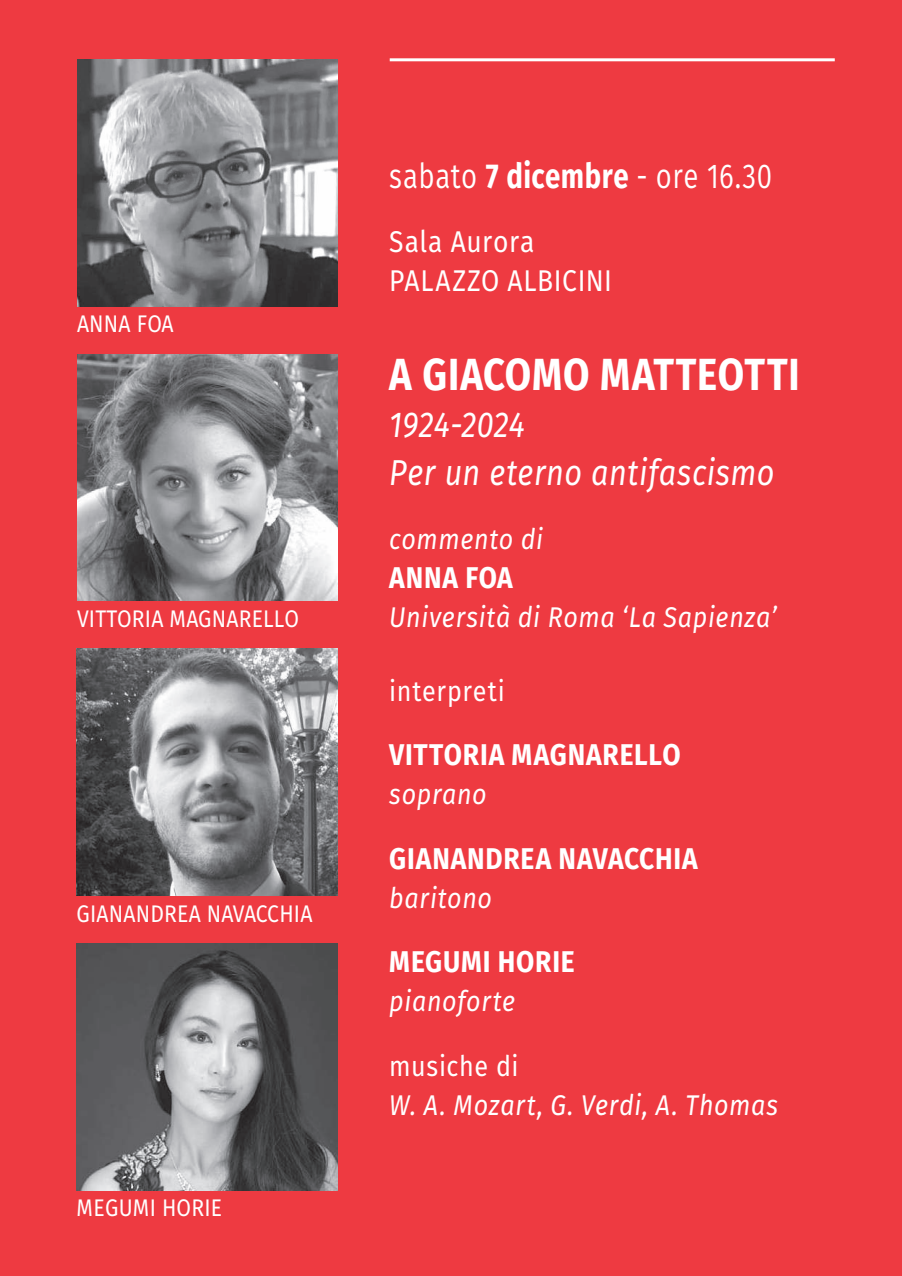
<style>
.page{position:relative;width:902px;height:1276px;background:#fff}
.page>*{position:absolute;margin:0;border:0;box-sizing:border-box;transform-origin:0 0}
.t1{font:700 45px "Fira Sans";letter-spacing:.02em;color:#fff;scale:.85 1}
.t2{font:italic 36px/47.4px "Fira Sans";letter-spacing:.015em;color:#fff;scale:.85 1}
.t3{font:34.5px "Fira Sans";letter-spacing:.02em;color:#fff;scale:.8 1}
.t4{font:700 30px "Fira Sans";letter-spacing:.03em;color:#fff;scale:.88 1}
.t5{font:30px/39px "Fira Sans";letter-spacing:.025em;color:#fff;scale:.88 1}
.t6{font:italic 28.5px "Fira Sans";letter-spacing:.025em;color:#fff;scale:.88 1}
.t7{font:28.5px "Fira Sans";letter-spacing:.025em;color:#fff;scale:.88 1}
.t8{font:24px "Fira Sans";letter-spacing:.01em;color:#fff;scale:.88 1}
.s1{font-weight:700}
</style>
<div class="page">
<div style="left:0;top:0;width:901px;height:1275px;background:#ee3a41"></div>
<hr style="left:389px;top:58px;width:445px;height:3px;background:#fff">
<img style="left:77px;top:354px;width:261px;height:247px">
<img style="left:77px;top:60px;width:261px;height:247px">
<img style="left:77px;top:649px;width:260px;height:246px">
<img style="left:77px;top:944px;width:260px;height:246px">
<p class="t8" style="left:77px;top:306px;width:111px">ANNA FOA</p>
<p class="t8" style="left:77px;top:600px;width:254px">VITTORIA MAGNARELLO</p>
<p class="t8" style="left:77px;top:895px;width:269px">GIANANDREA NAVACCHIA</p>
<p class="t8" style="left:77px;top:1189px;width:167px">MEGUMI HORIE</p>
<p class="t3" style="left:389px;top:150px;width:480px">sabato <span class="s1">7 dicembre</span> - ore 16.30</p>
<p class="t5" style="left:389px;top:221px;width:254px">Sala Aurora<br>PALAZZO ALBICINI</p>
<h1 class="t1" style="left:389px;top:336px;width:484px">A GIACOMO MATTEOTTI</h1>
<p class="t2" style="left:389px;top:400px;width:454px">1924-2024<br>Per un eterno antifascismo</p>
<p class="t6" style="left:389px;top:518px;width:176px">commento di</p>
<p class="t4" style="left:389px;top:553px;width:142px">ANNA FOA</p>
<p class="t6" style="left:389px;top:596px;width:441px">Università di Roma ‘La Sapienza’</p>
<p class="t7" style="left:389px;top:669px;width:133px">interpreti</p>
<p class="t4" style="left:389px;top:729px;width:332px">VITTORIA MAGNARELLO</p>
<p class="t6" style="left:389px;top:772px;width:112px">soprano</p>
<p class="t4" style="left:389px;top:833px;width:352px">GIANANDREA NAVACCHIA</p>
<p class="t6" style="left:389px;top:876px;width:118px">baritono</p>
<p class="t4" style="left:389px;top:936px;width:212px">MEGUMI HORIE</p>
<p class="t6" style="left:389px;top:979px;width:145px">pianoforte</p>
<p class="t7" style="left:389px;top:1044px;width:148px">musiche di</p>
<p class="t6" style="left:389px;top:1083px;width:443px">W. A. Mozart, G. Verdi, A. Thomas</p>
</div>
